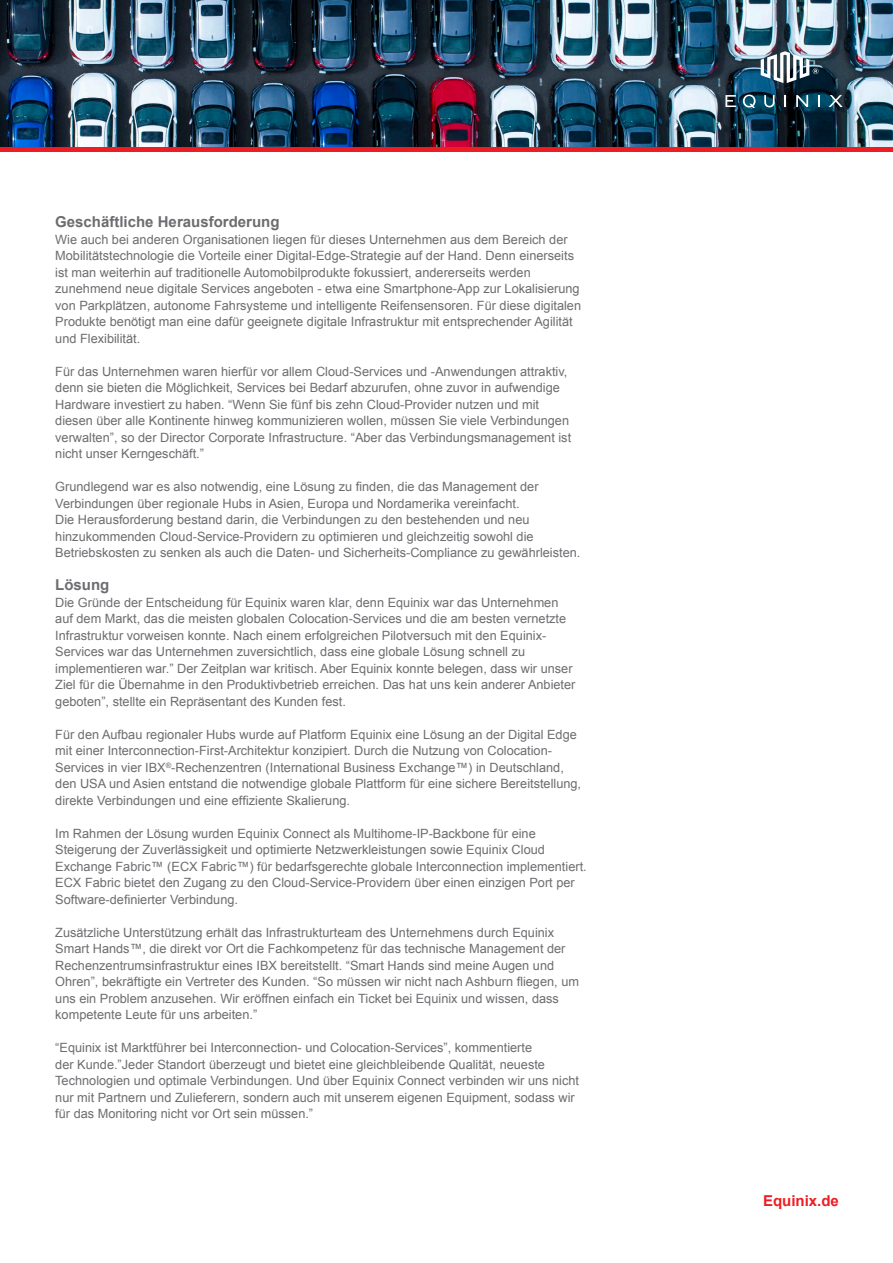
<style>
.page{position:relative;width:893px;height:1263px;background:#fff}
.page>*{position:absolute;margin:0;border:0;box-sizing:border-box;transform-origin:0 0}
.t1{font:700 15px "Arial";color:#6c6d70}
.t2{font:700 15px "Arial";color:#ee1d23}
.t3{font:12.75px/16.5px "Arial";color:#6c6d70}
</style>
<div class="page">
<img style="left:0;top:0;width:893px;height:146px">
<hr style="left:0;top:147px;width:893px;height:4px;background:#ee1d23">
<svg style="left:725px;top:95px;width:11px;height:12px"></svg>
<svg style="left:764px;top:95px;width:11px;height:12px"></svg>
<svg style="left:784px;top:95px;width:2px;height:12px"></svg>
<svg style="left:796px;top:95px;width:12px;height:12px"></svg>
<svg style="left:818px;top:95px;width:2px;height:12px"></svg>
<svg style="left:828px;top:95px;width:15px;height:12px"></svg>
<svg style="left:743px;top:95px;width:13px;height:13px"></svg>
<svg style="left:761px;top:51px;width:57px;height:32px"></svg>
<p class="t1" style="left:55px;top:212px;width:226px">Geschäftliche Herausforderung</p>
<p class="t3" style="left:55px;top:231px;width:527px">Wie auch bei anderen Organisationen liegen für dieses Unternehmen aus dem Bereich der Mobilitätstechnologie die Vorteile einer Digital-Edge-Strategie auf der Hand. Denn einerseits ist man weiterhin auf traditionelle Automobilprodukte fokussiert, andererseits werden zunehmend neue digitale Services angeboten - etwa eine Smartphone-App zur Lokalisierung von Parkplätzen, autonome Fahrsysteme und intelligente Reifensensoren. Für diese digitalen Produkte benötigt man eine dafür geeignete digitale Infrastruktur mit entsprechender Agilität und Flexibilität.</p>
<p class="t3" style="left:55px;top:363px;width:517px">Für das Unternehmen waren hierfür vor allem Cloud-Services und -Anwendungen attraktiv, denn sie bieten die Möglichkeit, Services bei Bedarf abzurufen, ohne zuvor in aufwendige Hardware investiert zu haben. “Wenn Sie fünf bis zehn Cloud-Provider nutzen und mit diesen über alle Kontinente hinweg kommunizieren wollen, müssen Sie viele Verbindungen verwalten”, so der Director Corporate Infrastructure. “Aber das Verbindungsmanagement ist nicht unser Kerngeschäft.”</p>
<p class="t3" style="left:55px;top:479px;width:527px">Grundlegend war es also notwendig, eine Lösung zu finden, die das Management der Verbindungen über regionale Hubs in Asien, Europa und Nordamerika vereinfacht.<br>Die Herausforderung bestand darin, die Verbindungen zu den bestehenden und neu hinzukommenden Cloud-Service-Providern zu optimieren und gleichzeitig sowohl die Betriebskosten zu senken als auch die Daten- und Sicherheits-Compliance zu gewährleisten.</p>
<p class="t1" style="left:55px;top:575px;width:56px">Lösung</p>
<p class="t3" style="left:55px;top:594px;width:522px">Die Gründe der Entscheidung für Equinix waren klar, denn Equinix war das Unternehmen auf dem Markt, das die meisten globalen Colocation-Services und die am besten vernetzte Infrastruktur vorweisen konnte. Nach einem erfolgreichen Pilotversuch mit den Equinix-Services war das Unternehmen zuversichtlich, dass eine globale Lösung schnell zu implementieren war.” Der Zeitplan war kritisch. Aber Equinix konnte belegen, dass wir unser Ziel für die Übernahme in den Produktivbetrieb erreichen. Das hat uns kein anderer Anbieter geboten”, stellte ein Repräsentant des Kunden fest.</p>
<p class="t3" style="left:55px;top:726px;width:527px">Für den Aufbau regionaler Hubs wurde auf Platform Equinix eine Lösung an der Digital Edge mit einer Interconnection-First-Architektur konzipiert. Durch die Nutzung von Colocation-Services in vier IBX<sup>®</sup>-Rechenzentren (International Business Exchange™) in Deutschland, den USA und Asien entstand die notwendige globale Plattform für eine sichere Bereitstellung, direkte Verbindungen und eine effiziente Skalierung.</p>
<p class="t3" style="left:55px;top:825px;width:533px">Im Rahmen der Lösung wurden Equinix Connect als Multihome-IP-Backbone für eine Steigerung der Zuverlässigkeit und optimierte Netzwerkleistungen sowie Equinix Cloud Exchange Fabric™ (ECX Fabric™) für bedarfsgerechte globale Interconnection implementiert.<br>ECX Fabric bietet den Zugang zu den Cloud-Service-Providern über einen einzigen Port per Software-definierter Verbindung.</p>
<p class="t3" style="left:55px;top:924px;width:525px">Zusätzliche Unterstützung erhält das Infrastrukturteam des Unternehmens durch Equinix Smart Hands™, die direkt vor Ort die Fachkompetenz für das technische Management der Rechenzentrumsinfrastruktur eines IBX bereitstellt. “Smart Hands sind meine Augen und Ohren”, bekräftigte ein Vertreter des Kunden. “So müssen wir nicht nach Ashburn fliegen, um uns ein Problem anzusehen. Wir eröffnen einfach ein Ticket bei Equinix und wissen, dass kompetente Leute für uns arbeiten.”</p>
<p class="t3" style="left:55px;top:1040px;width:525px">“Equinix ist Marktführer bei Interconnection- und Colocation-Services”, kommentierte<br>der Kunde.”Jeder Standort überzeugt und bietet eine gleichbleibende Qualität, neueste Technologien und optimale Verbindungen. Und über Equinix Connect verbinden wir uns nicht nur mit Partnern und Zulieferern, sondern auch mit unserem eigenen Equipment, sodass wir für das Monitoring nicht vor Ort sein müssen.”</p>
<p class="t2" style="left:763px;top:1190px;width:77px">Equinix.de</p>
</div>
